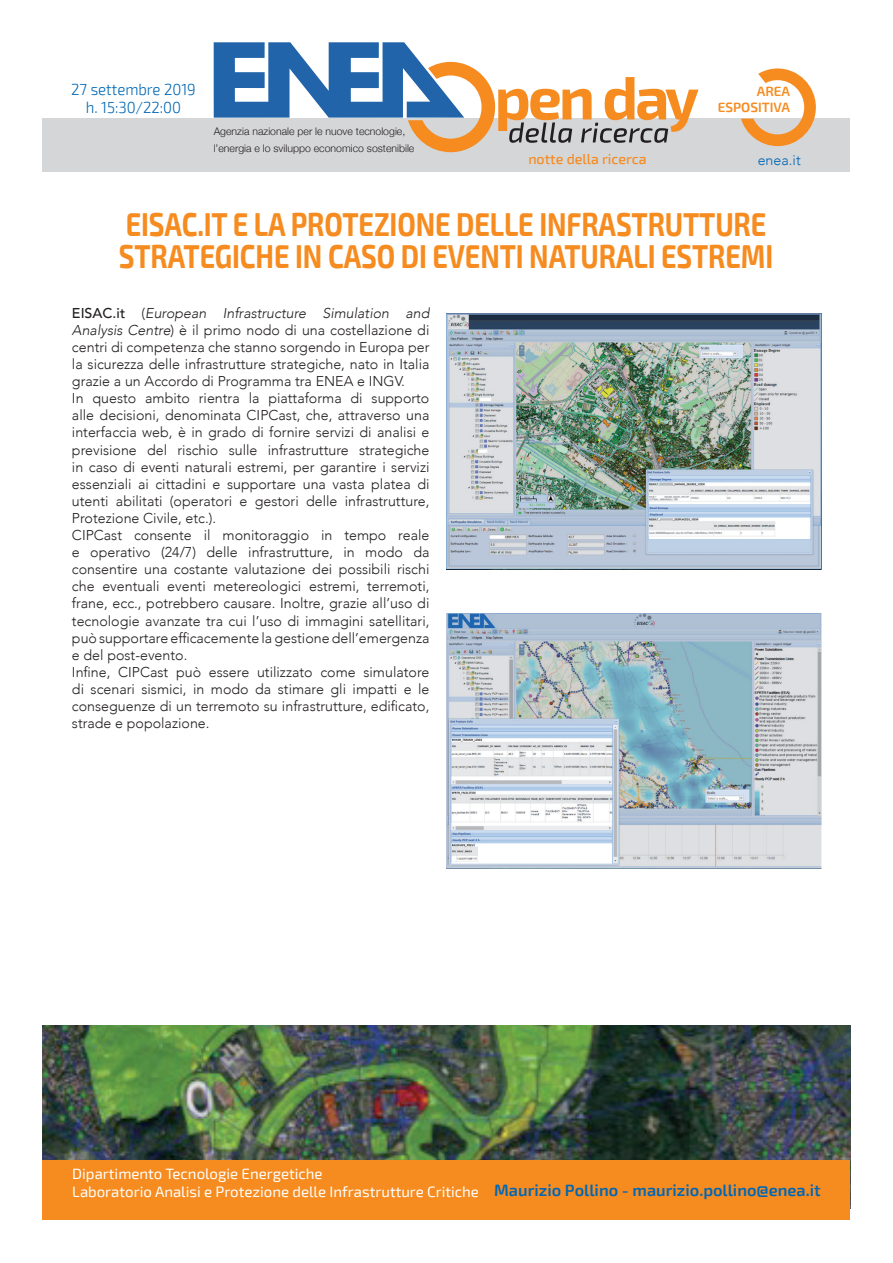
<style>
.page{position:relative;width:893px;height:1263px;background:#fff}
.page>*{position:absolute;margin:0;border:0;box-sizing:border-box;transform-origin:0 0}
.t1{font:700 32.4px/32.4px "Exo 2";letter-spacing:-.005em;color:#f68b1f;scale:.83 1}
.t2{font:600 16.5px "Exo 2";color:#0167b4}
.t3{font:300 16.05px/18px "Exo 2";color:#0167b4;text-align:center;scale:.93 1}
.t4{font:15px/18px "Exo 2";color:#fff}
.t5{font:300 14.25px/17.1px "Avenir";color:#231f20}
.t6{font:500 14.25px "Exo 2";color:#f68b1f}
.t7{font:300 14.25px "Avenir";color:#0167b4}
.t8{font:600 13.5px/16.2px "Exo 2";color:#f68b1f;text-align:right}
.t9{font:300 10.5px/17.1px "Helvetica Neue";color:#231f20}
.s1{font-weight:500}
.s2{font-style:italic}
</style>
<div class="page">
<img style="left:43px;top:1025px;width:807px;height:135px">
<div style="left:43px;top:1160px;width:807px;height:60px;background:#f68b1f"></div>
<div style="left:43px;top:119px;width:807px;height:53px;background:#d5d6d8"></div>
<svg style="left:741px;top:68px;width:75px;height:78px"></svg>
<svg style="left:214px;top:42px;width:484px;height:110px"></svg>
<img style="left:446px;top:313px;width:375px;height:256px">
<img style="left:446px;top:613px;width:375px;height:256px">
<p class="t3" style="left:71px;top:80px;width:135px">27 settembre 2019 h. 15:30/22:00</p>
<p class="t9" style="left:214px;top:122px;width:202px">Agenzia nazionale per le nuove tecnologie, l’energia e lo sviluppo economico sostenibile</p>
<p class="t6" style="left:528px;top:150px;width:120px">notte della ricerca</p>
<p class="t8" style="left:718px;top:84px;width:74px">AREA<br>ESPOSITIVA</p>
<p class="t7" style="left:758px;top:151px;width:45px">enea.it</p>
<h1 class="t1" style="left:119px;top:209px;width:790px">EISAC.IT E LA PROTEZIONE DELLE INFRASTRUTTURE<br>STRATEGICHE IN CASO DI EVENTI NATURALI ESTREMI</h1>
<p class="t5" style="left:72px;top:304px;width:359px"><span class="s1">EISAC.it</span> (<span class="s2">European Infrastructure Simulation and Analysis Centre</span>) è il primo nodo di una costellazione di centri di competenza che stanno sorgendo in Europa per la sicurezza delle infrastrutture strategiche, nato in Italia grazie a un Accordo di Programma tra ENEA e INGV.<br>In questo ambito rientra la piattaforma di supporto alle decisioni, denominata CIPCast, che, attraverso una interfaccia web, è in grado di fornire servizi di analisi e previsione del rischio sulle infrastrutture strategiche in caso di eventi naturali estremi, per garantire i servizi essenziali ai cittadini e supportare una vasta platea di utenti abilitati (operatori e gestori delle infrastrutture, Protezione Civile, etc.).<br>CIPCast consente il monitoraggio in tempo reale e operativo (24/7) delle infrastrutture, in modo da consentire una costante valutazione dei possibili rischi che eventuali eventi metereologici estremi, terremoti, frane, ecc., potrebbero causare. Inoltre, grazie all’uso di tecnologie avanzate tra cui l’uso di immagini satellitari, può supportare efficacemente la gestione dell’emergenza e del post-evento.<br>Infine, CIPCast può essere utilizzato come simulatore di scenari sismici, in modo da stimare gli impatti e le conseguenze di un terremoto su infrastrutture, edificato, strade e popolazione.</p>
<p class="t4" style="left:72px;top:1164px;width:408px">Dipartimento Tecnologie Energetiche<br>Laboratorio Analisi e Protezione delle Infrastrutture Critiche</p>
<p class="t2" style="left:494px;top:1180px;width:328px">Maurizio Pollino - maurizio.pollino@enea.it</p>
</div>
